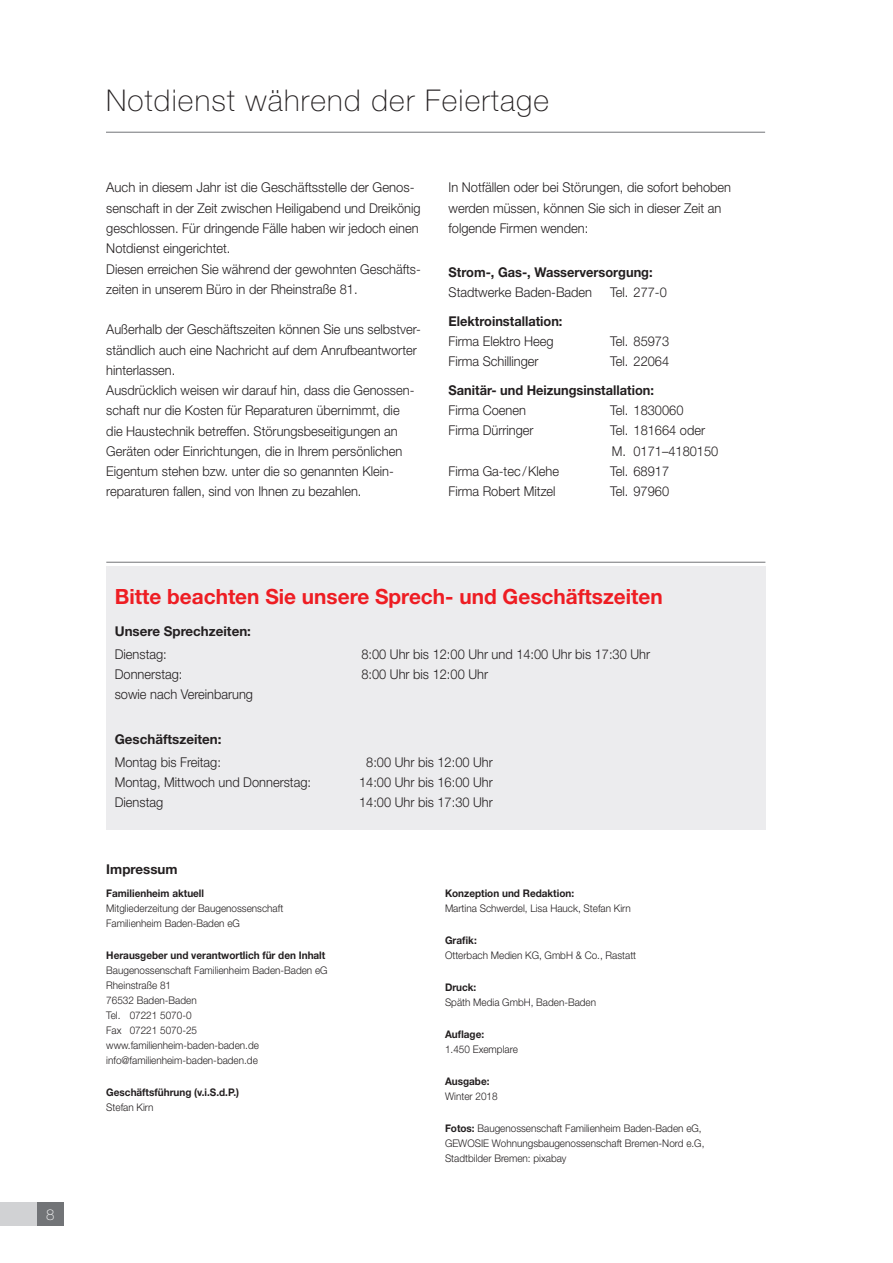
<style>
.page{position:relative;width:893px;height:1263px;background:#fff}
.page>*{position:absolute;margin:0;border:0;box-sizing:border-box;transform-origin:0 0}
.t1{font:100 30px "Helvetica Neue LT";letter-spacing:.04em;color:#231f20}
.t2{font:700 21px "Helvetica Neue LT";color:#ee1d23}
.t3{font:100 15px "Helvetica Neue LT";color:#fff}
.t4{font:300 13.5px/20.2px "Helvetica Neue LT Pro";color:#231f20;scale:.95 1}
.t5{font:300 13.5px/20.2px "Helvetica Neue LT Pro";color:#231f20}
.t6{font:700 13.5px "Helvetica Neue LT";color:#231f20;scale:.95 1}
.t7{font:700 13.5px "Helvetica Neue LT";color:#231f20}
.t8{font:300 10.5px/15px "Helvetica Neue LT Pro";color:#231f20;scale:.95 1}
.t9{font:700 10.5px "Helvetica Neue LT";color:#231f20;scale:.95 1}
.s1{font-family:"Helvetica Neue LT";font-weight:700}
</style>
<div class="page">
<hr style="left:106px;top:132px;width:659px;height:1px;background:#727477">
<hr style="left:106px;top:562px;width:659px;height:1px;background:#727477">
<div style="left:106px;top:566px;width:659px;height:264px;background:#ececee"></div>
<div style="left:37px;top:1202px;width:27px;height:24px;background:#727477"></div>
<div style="left:0;top:1202px;width:37px;height:24px;background:#d1d2d4"></div>
<p class="t3" style="left:46px;top:1206px;width:10px">8</p>
<h1 class="t1" style="left:106px;top:83px;width:445px">Notdienst während der Feiertage</h1>
<p class="t5" style="left:106px;top:177px;width:316px">Auch in diesem Jahr ist die Geschäftsstelle der Genos&shy;senschaft in der Zeit zwischen Heiligabend und Dreikönig geschlossen. Für dringende Fälle haben wir jedoch einen Notdienst eingerichtet.<br>Diesen erreichen Sie während der gewohnten Geschäfts&shy;zeiten in unserem Büro in der Rheinstraße 81.</p>
<p class="t4" style="left:106px;top:319px;width:333px">Außerhalb der Geschäftszeiten können Sie uns selbstver&shy;ständlich auch eine Nachricht auf dem Anrufbeantworter hinterlassen.<br>Ausdrücklich weisen wir darauf hin, dass die Genossen&shy;schaft nur die Kosten für Reparaturen übernimmt, die<br>die Haustechnik betreffen. Störungsbeseitigungen an Geräten oder Einrichtungen, die in Ihrem persönlichen Eigentum stehen bzw. unter die so genannten Klein&shy;reparaturen fallen, sind von Ihnen zu bezahlen.</p>
<p class="t4" style="left:449px;top:177px;width:299px">In Notfällen oder bei Störungen, die sofort behoben werden müssen, können Sie sich in dieser Zeit an folgende Firmen wenden:</p>
<p class="t6" style="left:449px;top:263px;width:216px">Strom-, Gas-, Wasserversorgung:</p>
<p class="t4" style="left:449px;top:282px;width:153px">Stadtwerke Baden-Baden</p>
<p class="t4" style="left:610px;top:282px;width:61px">Tel. 277-0</p>
<p class="t6" style="left:449px;top:313px;width:121px">Elektroinstallation:</p>
<p class="t4" style="left:449px;top:331px;width:112px">Firma Elektro Heeg</p>
<p class="t4" style="left:610px;top:331px;width:64px">Tel. 85973</p>
<p class="t4" style="left:449px;top:351px;width:96px">Firma Schillinger</p>
<p class="t4" style="left:610px;top:351px;width:64px">Tel. 22064</p>
<p class="t6" style="left:449px;top:382px;width:218px">Sanitär- und Heizungsinstallation:</p>
<p class="t4" style="left:449px;top:400px;width:83px">Firma Coenen</p>
<p class="t4" style="left:610px;top:400px;width:79px">Tel. 1830060</p>
<p class="t4" style="left:449px;top:420px;width:91px">Firma Dürringer</p>
<p class="t4" style="left:610px;top:420px;width:115px">Tel. 181664 oder<br>M. 0171–4180150</p>
<p class="t4" style="left:449px;top:461px;width:118px">Firma Ga-tec/Klehe</p>
<p class="t4" style="left:610px;top:461px;width:64px">Tel. 68917</p>
<p class="t4" style="left:448px;top:481px;width:114px">Firma Robert Mitzel</p>
<p class="t4" style="left:610px;top:481px;width:64px">Tel. 97960</p>
<h2 class="t2" style="left:115px;top:583px;width:549px">Bitte beachten Sie unsere Sprech- und Geschäftszeiten</h2>
<p class="t7" style="left:115px;top:623px;width:138px">Unsere Sprechzeiten:</p>
<p class="t4" style="left:115px;top:644px;width:56px">Dienstag:</p>
<p class="t4" style="left:361px;top:644px;width:305px">8:00 Uhr bis 12:00 Uhr und 14:00 Uhr bis 17:30 Uhr</p>
<p class="t4" style="left:115px;top:664px;width:73px">Donnerstag:</p>
<p class="t4" style="left:361px;top:664px;width:135px">8:00 Uhr bis 12:00 Uhr</p>
<p class="t4" style="left:115px;top:684px;width:147px">sowie nach Vereinbarung</p>
<p class="t7" style="left:115px;top:731px;width:108px">Geschäftszeiten:</p>
<p class="t4" style="left:115px;top:751px;width:113px">Montag bis Freitag:</p>
<p class="t4" style="left:366px;top:751px;width:135px">8:00 Uhr bis 12:00 Uhr</p>
<p class="t4" style="left:115px;top:772px;width:208px">Montag, Mittwoch und Donnerstag:</p>
<p class="t4" style="left:359px;top:772px;width:142px">14:00 Uhr bis 16:00 Uhr</p>
<p class="t4" style="left:115px;top:792px;width:53px">Dienstag</p>
<p class="t4" style="left:359px;top:792px;width:142px">14:00 Uhr bis 17:30 Uhr</p>
<p class="t7" style="left:106px;top:861px;width:73px">Impressum</p>
<p class="t9" style="left:106px;top:887px;width:104px">Familienheim aktuell</p>
<p class="t8" style="left:106px;top:901px;width:188px">Mitgliederzeitung der Baugenossenschaft<br>Familienheim Baden-Baden eG</p>
<p class="t9" style="left:106px;top:949px;width:232px">Herausgeber und verantwortlich für den Inhalt</p>
<p class="t8" style="left:106px;top:963px;width:234px">Baugenossenschaft Familienheim Baden-Baden eG<br>Rheinstraße 81<br>76532 Baden-Baden<br>Tel. 07221 5070-0<br>Fax 07221 5070-25 www.familienheim-baden-baden.de info@familienheim-baden-baden.de</p>
<p class="t9" style="left:106px;top:1086px;width:141px">Geschäftsführung (v.i.S.d.P.)</p>
<p class="t8" style="left:106px;top:1100px;width:51px">Stefan Kirn</p>
<p class="t9" style="left:445px;top:887px;width:137px">Konzeption und Redaktion:</p>
<p class="t8" style="left:445px;top:901px;width:197px">Martina Schwerdel, Lisa Hauck, Stefan Kirn</p>
<p class="t9" style="left:445px;top:934px;width:35px">Grafik:</p>
<p class="t8" style="left:445px;top:948px;width:203px">Otterbach Medien KG, GmbH &amp; Co., Rastatt</p>
<p class="t9" style="left:445px;top:981px;width:35px">Druck:</p>
<p class="t8" style="left:445px;top:995px;width:161px">Späth Media GmbH, Baden-Baden</p>
<p class="t9" style="left:445px;top:1028px;width:43px">Auflage:</p>
<p class="t8" style="left:445px;top:1042px;width:78px">1.450 Exemplare</p>
<p class="t9" style="left:445px;top:1075px;width:48px">Ausgabe:</p>
<p class="t8" style="left:445px;top:1089px;width:57px">Winter 2018</p>
<p class="t8" style="left:445px;top:1121px;width:275px"><span class="s1">Fotos:</span> Baugenossenschaft Familienheim Baden-Baden eG,<br>GEWOSIE Wohnungsbaugenossenschaft Bremen-Nord e.G,<br>Stadtbilder Bremen: pixabay</p>
</div>
